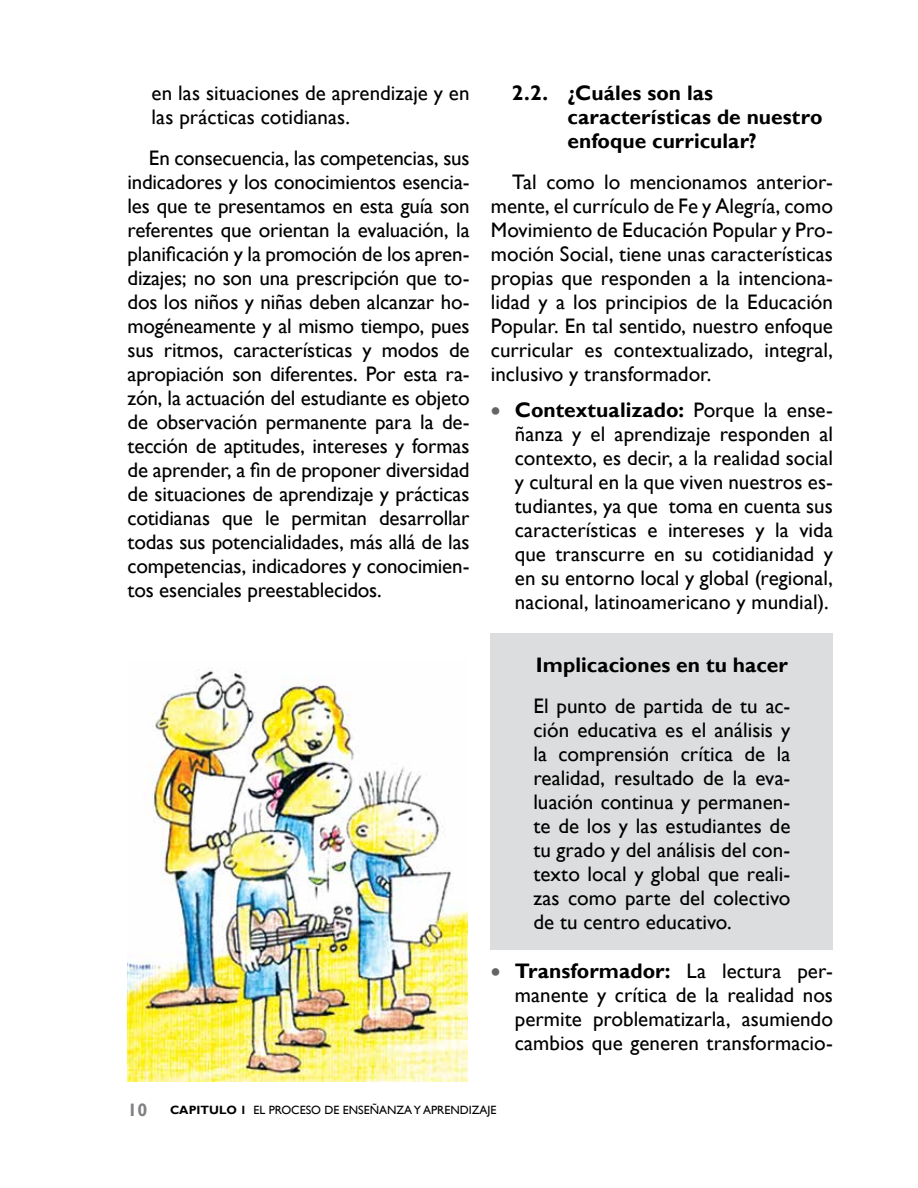
<style>
.page{position:relative;width:918px;height:1188px;background:#fff}
.page>*{position:absolute;margin:0;border:0;box-sizing:border-box;transform-origin:0 0}
.t1{font:21px/24px "Gill Sans";color:#000;text-align:justify}
.t2{font:700 21px/24px "Gill Sans";letter-spacing:.005em;color:#000}
.t3{font:700 18px "Gill Sans";color:#808285}
.t4{font:12px "Gill Sans";color:#000}
.s1{color:#636466}
.s2{font-weight:700}
</style>
<div class="page">
<div style="left:490px;top:633px;width:342px;height:316px;background:#dcddde"></div>
<img style="left:128px;top:668px;width:339px;height:414px">
<p class="t1" style="left:152px;top:81px;width:320px">en las situaciones de aprendizaje y en las prácticas cotidianas.</p>
<p class="t1" style="left:128px;top:146px;width:344px;text-indent:21px">En consecuencia, las competencias, sus indicadores y los conocimientos esencia&shy;les que te presentamos en esta guía son referentes que orientan la evaluación, la planificación y la promoción de los apren&shy;dizajes; no son una prescripción que to&shy;dos los niños y niñas deben alcanzar ho&shy;mogéneamente y al mismo tiempo, pues sus ritmos, características y modos de apropiación son diferentes. Por esta ra&shy;zón, la actuación del estudiante es objeto de observación permanente para la de&shy;tección de aptitudes, intereses y formas de aprender, a fin de proponer diversidad de situaciones de aprendizaje y prácticas cotidianas que le permitan desarrollar todas sus potencialidades, más allá de las competencias, indicadores y conocimien&shy;tos esenciales preestablecidos.</p>
<p class="t2" style="left:567px;top:81px;width:257px;text-indent:-56px">2.2. ¿Cuáles son las características de nuestro enfoque curricular?</p>
<p class="t1" style="left:491px;top:170px;width:344px;text-indent:21px">Tal como lo mencionamos anterior&shy;mente, el currículo de Fe y Alegría, como Movimiento de Educación Popular y Pro&shy;moción Social, tiene unas características propias que responden a la intenciona&shy;lidad y a los principios de la Educación Popular. En tal sentido, nuestro enfoque curricular es contextualizado, integral, inclusivo y transformador.</p>
<p class="t1" style="left:515px;top:399px;width:320px;text-indent:-24px"><span class="s1">•</span> <span class="s2">Contextualizado:</span> Porque la ense&shy;ñanza y el aprendizaje responden al contexto, es decir, a la realidad social y cultural en la que viven nuestros es&shy;tudiantes, ya que toma en cuenta sus características e intereses y la vida que transcurre en su cotidianidad y en su entorno local y global (regional, nacional, latinoamericano y mundial).</p>
<p class="t2" style="left:536px;top:653px;width:254px">Implicaciones en tu hacer</p>
<p class="t1" style="left:533px;top:694px;width:259px">El punto de partida de tu ac&shy;ción educativa es el análisis y la comprensión crítica de la realidad, resultado de la eva&shy;luación continua y permanen&shy;te de los y las estudiantes de tu grado y del análisis del con&shy;texto local y global que reali&shy;zas como parte del colectivo de tu centro educativo.</p>
<p class="t1" style="left:515px;top:960px;width:320px;text-indent:-24px"><span class="s1">•</span> <span class="s2">Transformador:</span> La lectura per&shy;manente y crítica de la realidad nos permite problematizarla, asumiendo cambios que generen transformacio-</p>
<p class="t3" style="left:128px;top:1099px;width:21px">10</p>
<p class="t4" style="left:170px;top:1103px;width:327px"><span class="s2">CAPITULO 1</span> El proceso de enseñanza y aprendizaje</p>
</div>
